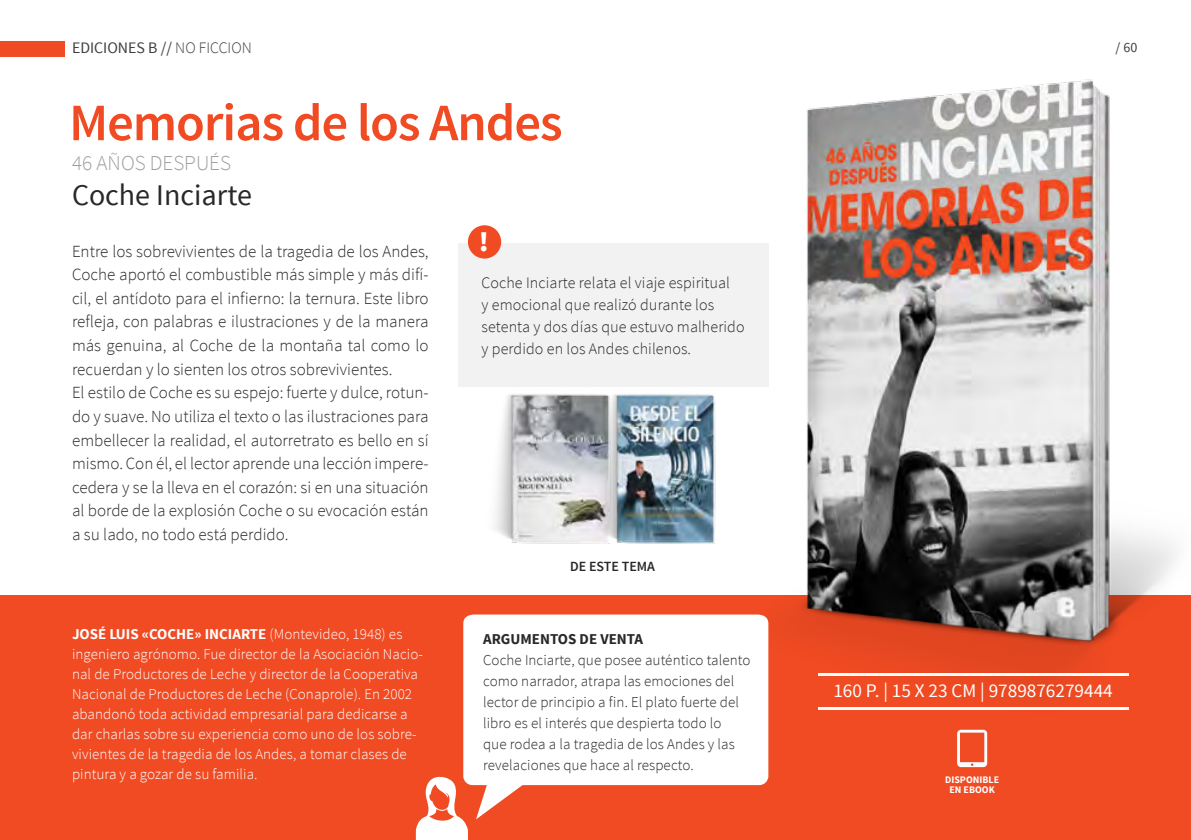
<style>
.page{position:relative;width:1191px;height:840px;background:#fff}
.page>*{position:absolute;margin:0;border:0;box-sizing:border-box;transform-origin:0 0}
.t1{font:600 52.6px "Source Sans Pro";letter-spacing:-.02em;color:#f04b23}
.t2{font:30px "Source Sans Pro";color:#292829}
.t3{font:900 28px "Source Sans Pro";color:#fff}
.t4{font:300 21.2px "Source Sans Pro";color:#9f9f9f}
.t5{font:19.2px "Source Sans Pro";color:#fff}
.t6{font:300 17px/23.6px "Source Sans Pro";color:#292829}
.t7{font:300 16px/22px "Source Sans Pro";letter-spacing:.005em;color:#292829}
.t8{font:16px "Source Sans Pro";color:#403f41}
.t9{font:300 15px/20px "Source Sans Pro";letter-spacing:.005em;color:#fff}
.t10{font:300 15px/21px "Source Sans Pro";letter-spacing:.005em;color:#292829}
.t11{font:700 15px "Source Sans Pro";letter-spacing:-.02em;color:#fff}
.t12{font:700 15px "Source Sans Pro";color:#292829}
.t13{font:600 14px "Source Sans Pro";color:#292829}
.t14{font:14px "Source Sans Pro";color:#403f41}
.t15{font:700 10px/10px "Source Sans Pro";color:#fff;text-align:center}
.s1{font-weight:300}
</style>
<div class="page">
<div style="left:0;top:595px;width:1191px;height:244px;background:#f04b23"></div>
<img style="left:715px;top:79px;width:462px;height:647px">
<div style="left:0;top:41px;width:65px;height:15px;background:#f04b23"></div>
<svg style="left:957px;top:729px;width:30px;height:37px"></svg>
<div style="left:463px;top:614px;width:305px;height:170px;background:#fff"></div>
<svg style="left:476px;top:765px;width:62px;height:53px"></svg>
<hr style="left:818px;top:707px;width:310px;height:2px;background:#fff">
<hr style="left:818px;top:672px;width:310px;height:2px;background:#fff">
<div style="left:458px;top:243px;width:310px;height:143px;background:#f2f2f3"></div>
<div style="left:468px;top:225px;width:33px;height:33px;background:#f04b23;border-radius:50%"></div>
<img style="left:477px;top:386px;width:105px;height:158px">
<img style="left:582px;top:386px;width:133px;height:158px">
<svg style="left:416px;top:775px;width:52px;height:64px"></svg>
<p class="t8" style="left:72px;top:38px;width:143px">EDICIONES B // <span class="s1">NO FICCION</span></p>
<h1 class="t1" style="left:69px;top:89px;width:495px">Memorias de los Andes</h1>
<p class="t4" style="left:72px;top:150px;width:90px">46 años después</p>
<h2 class="t2" style="left:72px;top:176px;width:182px">Coche Inciarte</h2>
<p class="t6" style="left:72px;top:239px;width:358px">Entre los sobrevivientes de la tragedia de los Andes, Coche aportó el combustible más simple y más difí&shy;cil, el antídoto para el infierno: la ternura. Este libro refleja, con palabras e ilustraciones y de la manera más genuina, al Coche de la montaña tal como lo recuerdan y lo sienten los otros sobrevivientes.<br>El estilo de Coche es su espejo: fuerte y dulce, rotun&shy;do y suave. N o utiliza el texto o las ilustraciones para embellecer la realidad, el autorretrato es bello en sí mismo. Con él, el lector aprende una lección impere&shy;cedera y se la lleva en el corazón: si en una situación al borde de la explosión Coche o su evocación están a su lado, no todo está perdido.</p>
<h3 class="t3" style="left:479px;top:223px;width:12px">!</h3>
<p class="t7" style="left:481px;top:271px;width:265px">Coche I nciarte relata el viaje espiritual<br>y emocional que realizó durante los setenta y dos días que estuvo malherido y perdido en los Andes chilenos.</p>
<p class="t11" style="left:72px;top:623px;width:18px">JOSÉ</p>
<p class="t11" style="left:109px;top:623px;width:15px">LUIS</p>
<p class="t11" style="left:142px;top:623px;width:26px">«COCHE</p>
<p class="t11" style="left:194px;top:623px;width:24px">» INCIARTE</p>
<p class="t9" style="left:72px;top:623px;width:352px;text-indent:197px">(M ontevideo, 1948) es ingeniero agrónomo. Fue director de la Asociación N acio&shy;nal de Productores de Leche y director de la Cooperativa Nacional de Productores de Leche (Conaprole). En 2002 abandonó toda actividad empresarial para dedicarse a dar charlas sobre su experiencia como uno de los sobre&shy;vivientes de la tragedia de los Andes, a tomar clases de pintura y a gozar de su familia.</p>
<p class="t13" style="left:570px;top:557px;width:86px">de este tema</p>
<p class="t12" style="left:483px;top:628px;width:161px">ARGUMENTOS DE VENTA</p>
<p class="t10" style="left:483px;top:648px;width:269px">Coche Inciarte, que posee auténtico talento como narrador, atrapa las emociones del lector de principio a fin. El plato fuerte del libro es el interés que despierta todo lo<br>que rodea a la tragedia de los Andes y las revelaciones que hace al respecto.</p>
<p class="t14" style="left:1115px;top:38px;width:23px">/ 60</p>
<p class="t5" style="left:833px;top:678px;width:281px">160 p. | 15 X 23 cm | 9789876279444</p>
<p class="t15" style="left:945px;top:774px;width:55px">DISPONIBLE<br>EN EBOOK</p>
</div>
